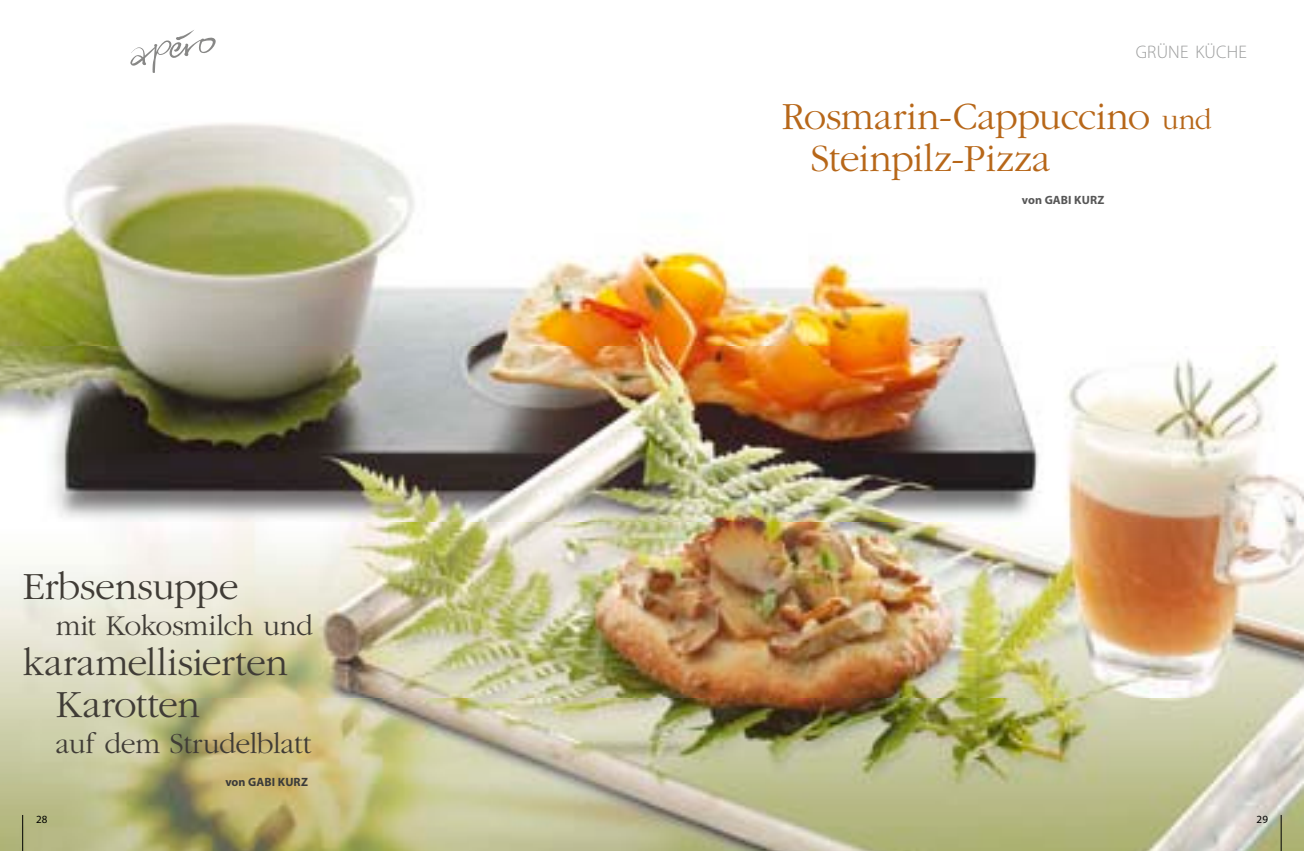
<style>
.page{position:relative;width:1304px;height:851px;background:#fff}
.page>*{position:absolute;margin:0;border:0;box-sizing:border-box;transform-origin:0 0}
.t1{font:300 40px/42px "Garamond";letter-spacing:-.015em;color:#b76719}
.t2{font:300 40px/42px "Garamond";letter-spacing:-.01em;color:#403c36}
.t3{font:300 30px "Garamond";letter-spacing:-.015em;color:#403c36}
.t4{font:300 18.2px "Myriad Pro";letter-spacing:.015em;color:#9c9d9d}
.t5{font:700 12px "Myriad Pro";letter-spacing:.005em;color:#565656}
.t6{font:700 12px "Myriad Pro";letter-spacing:.005em;color:#3b3b3a}
.t7{font:11px "Myriad Pro";color:#000}
.s1{font-size:30px}
</style>
<div class="page">
<img style="left:0;top:123px;width:1304px;height:727px">
<hr style="left:1281px;top:814px;width:1px;height:36px;background:#000">
<svg style="left:130px;top:30px;width:86px;height:43px"></svg>
<hr style="left:22px;top:814px;width:1px;height:36px;background:#000">
<p class="t4" style="left:1136px;top:42px;width:113px">GRÜNE KÜCHE</p>
<p class="t2" style="left:23px;top:566px;width:218px">Erbsensuppe</p>
<p class="t3" style="left:56px;top:609px;width:259px">mit Kokosmilch und</p>
<p class="t2" style="left:56px;top:642px;width:234px;text-indent:-33px">karamellisierten<br>Karotten</p>
<p class="t3" style="left:56px;top:727px;width:257px">auf dem Strudelblatt</p>
<p class="t6" style="left:225px;top:774px;width:83px">VON GABI KU RZ</p>
<p class="t1" style="left:811px;top:96px;width:403px;text-indent:-29px">Rosmarin-Cappuccino <span class="s1">und<br></span>Steinpilz-Pizza</p>
<p class="t5" style="left:1022px;top:192px;width:83px">VON GABI KU RZ</p>
<p class="t7" style="left:36px;top:812px;width:13px">28</p>
<p class="t7" style="left:1256px;top:812px;width:13px">29</p>
</div>
